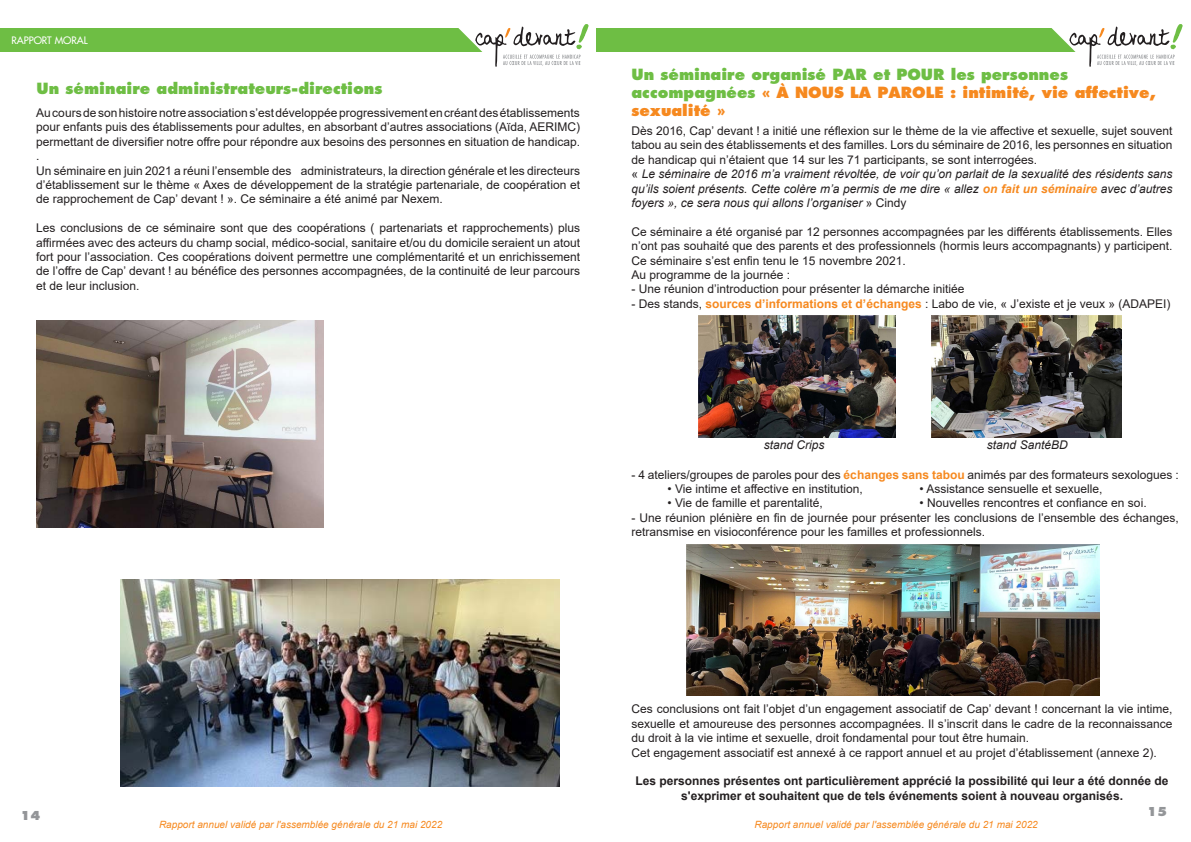
<style>
.page{position:relative;width:1191px;height:842px;background:#fff}
.page>*{position:absolute;margin:0;border:0;box-sizing:border-box;transform-origin:0 0}
.t1{font:800 15px/18px "Futura";color:#6ebe44}
.t2{font:12px/14.4px "Arial";color:#231f20}
.t3{font:700 12px/14.4px "Arial";color:#231f20;text-align:center}
.t4{font:italic 12px "Arial";color:#231f20}
.t5{font:800 12px "Futura";color:#939598}
.t6{font:italic 10px "Arial";color:#f6891f}
.t7{font:500 10px "Futura Std";color:#fff}
.s1{color:#f6891f}
.s2{font-style:italic}
.s3{font-weight:700;font-style:italic;color:#f6891f}
.s4{font-weight:700;color:#f6891f}
</style>
<div class="page">
<div style="left:0;top:28px;width:499px;height:23px;background:#6ebe44"></div>
<svg style="left:451px;top:24px;width:137px;height:43px"></svg>
<img style="left:37px;top:320px;width:286px;height:207px">
<img style="left:121px;top:579px;width:438px;height:208px">
<div style="left:596px;top:28px;width:499px;height:23px;background:#6ebe44"></div>
<svg style="left:1039px;top:24px;width:143px;height:43px"></svg>
<img style="left:931px;top:316px;width:190px;height:121px">
<img style="left:698px;top:316px;width:197px;height:121px">
<img style="left:687px;top:545px;width:412px;height:150px">
<p class="t7" style="left:11px;top:34px;width:78px">RAPPORT MORAL</p>
<p class="t1" style="left:37px;top:79px;width:347px">Un séminaire administrateurs-directions</p>
<p class="t2" style="left:36px;top:106px;width:545px">Au cours de son histoire notre association s’est développée progressivement en créant des établissements pour enfants puis des établissements pour adultes, en absorbant d’autres associations (Aïda, AERIMC) permettant de diversifier notre offre pour répondre aux besoins des personnes en situation de handicap. .<br>Un séminaire en juin 2021 a réuni l’ensemble des administrateurs, la direction générale et les directeurs d’établissement sur le thème « Axes de développement de la stratégie partenariale, de coopération et de rapprochement de Cap’ devant ! ». Ce séminaire a été animé par Nexem.</p>
<p class="t2" style="left:36px;top:221px;width:545px;text-align:justify">Les conclusions de ce séminaire sont que des coopérations ( partenariats et rapprochements) plus affirmées avec des acteurs du champ social, médico-social, sanitaire et/ou du domicile seraient un atout fort pour l’association. Ces coopérations doivent permettre une complémentarité et un enrichissement de l’offre de Cap’ devant ! au bénéfice des personnes accompagnées, de la continuité de leur parcours et de leur inclusion.</p>
<p class="t1" style="left:631px;top:66px;width:526px">Un séminaire organisé PAR et POUR les personnes accompagnées <span class="s1">« À NOUS LA PAROLE : intimité, vie affective, sexualité »</span></p>
<p class="t2" style="left:631px;top:124px;width:542px">Dès 2016, Cap’ devant ! a initié une réflexion sur le thème de la vie affective et sexuelle, sujet souvent tabou au sein des établissements et des familles. Lors du séminaire de 2016, les personnes en situation de handicap qui n’étaient que 14 sur les 71 participants, se sont interrogées.<br>« <span class="s2">Le séminaire de 2016 m’a vraiment révoltée, de voir qu’on parlait de la sexualité des résidents sans qu’ils soient présents. Cette colère m’a permis de me dire « allez</span> <span class="s3">on fait un séminaire</span> <span class="s2">avec d’autres foyers », ce sera nous qui allons l’organiser</span> » Cindy</p>
<p class="t2" style="left:631px;top:224px;width:542px">Ce séminaire a été organisé par 12 personnes accompagnées par les différents établissements. Elles n’ont pas souhaité que des parents et des professionnels (hormis leurs accompagnants) y participent.<br>Ce séminaire s’est enfin tenu le 15 novembre 2021.<br>Au programme de la journée :</p>
<p class="t2" style="left:631px;top:282px;width:334px">- Une réunion d’introduction pour présenter la démarche initiée</p>
<p class="t2" style="left:631px;top:296px;width:540px">- Des stands, <span class="s4">sources d’informations et d’échanges</span> : Labo de vie, « J’existe et je veux » (ADAPEI)</p>
<p class="t4" style="left:763px;top:438px;width:62px">stand Crips</p>
<p class="t4" style="left:987px;top:438px;width:82px">stand SantéBD</p>
<p class="t2" style="left:631px;top:467px;width:549px">- 4 ateliers/groupes de paroles pour des <span class="s4">échanges sans tabou</span> animés par des formateurs sexologues :</p>
<p class="t2" style="left:667px;top:482px;width:197px">• Vie intime et affective en institution,</p>
<p class="t2" style="left:919px;top:482px;width:184px">• Assistance sensuelle et sexuelle,</p>
<p class="t2" style="left:667px;top:496px;width:157px">• Vie de famille et parentalité,</p>
<p class="t2" style="left:919px;top:496px;width:228px">• Nouvelles rencontres et confiance en soi.</p>
<p class="t2" style="left:631px;top:510px;width:548px">- Une réunion plénière en fin de journée pour présenter les conclusions de l’ensemble des échanges, retransmise en visioconférence pour les familles et professionnels.</p>
<p class="t5" style="left:20px;top:808px;width:21px">14</p>
<p class="t6" style="left:159px;top:819px;width:285px">Rapport annuel validé par l'assemblée générale du 21 mai 2022</p>
<p class="t2" style="left:631px;top:702px;width:542px">Ces conclusions ont fait l’objet d’un engagement associatif de Cap’ devant ! concernant la vie intime, sexuelle et amoureuse des personnes accompagnées. Il s’inscrit dans le cadre de la reconnaissance du droit à la vie intime et sexuelle, droit fondamental pour tout être humain.<br>Cet engagement associatif est annexé à ce rapport annuel et au projet d’établissement (annexe 2).</p>
<p class="t3" style="left:635px;top:774px;width:534px">Les personnes présentes ont particulièrement apprécié la possibilité qui leur a été donnée de s'exprimer et souhaitent que de tels événements soient à nouveau organisés.</p>
<p class="t6" style="left:754px;top:819px;width:285px">Rapport annuel validé par l'assemblée générale du 21 mai 2022</p>
<p class="t5" style="left:1147px;top:804px;width:21px">15</p>
</div>
